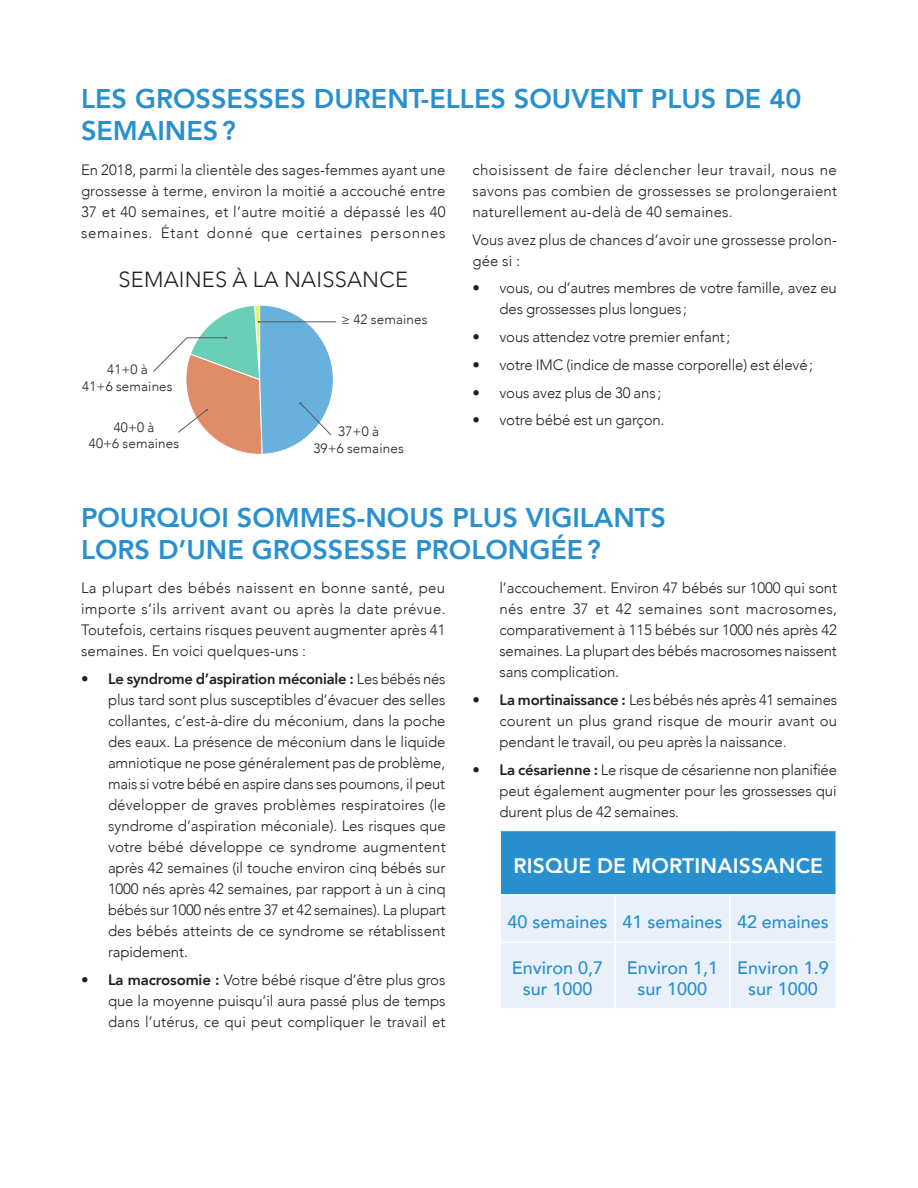
<style>
.page{position:relative;width:918px;height:1188px;background:#fff}
.page>*{position:absolute;margin:0;border:0;box-sizing:border-box;transform-origin:0 0}
.Subhead{font:800 27px/32.4px "Avenir";color:#2890cf}
.body_text{font:300 21.9px "Avenir";letter-spacing:.01em;color:#231f20}
.body_text-2{font:800 21px "Avenir";letter-spacing:.01em;color:#fff}
._3rd_level_bullet_co{font:500 18px/21.6px "Avenir";color:#2890cf;text-align:center}
.body_text-3{font:300 15px/21px "Avenir";letter-spacing:-.01em;color:#231f20;text-align:justify}
.body_text-4{font:300 13.5px/16.5px "Avenir";letter-spacing:.01em;color:#231f20;text-align:center}
.s1{font-weight:800}
</style>
<div class="page">
<div style="left:500px;top:830px;width:336px;height:65px;background:#2890cf"></div>
<div style="left:501px;top:896px;width:335px;height:112px;background:#e9f0f9"></div>
<hr style="left:500px;top:830px;width:115px;height:1px;background:#fff">
<hr style="left:500px;top:831px;width:1px;height:63px;background:#fff">
<hr style="left:615px;top:830px;width:115px;height:1px;background:#fff">
<hr style="left:730px;top:830px;width:107px;height:1px;background:#fff">
<hr style="left:500px;top:894px;width:115px;height:2px;background:#fff">
<hr style="left:615px;top:894px;width:115px;height:2px;background:#fff">
<hr style="left:614px;top:896px;width:2px;height:45px;background:#fff">
<hr style="left:730px;top:894px;width:107px;height:2px;background:#fff">
<hr style="left:729px;top:896px;width:1px;height:45px;background:#fff">
<hr style="left:500px;top:941px;width:115px;height:2px;background:#fff">
<hr style="left:615px;top:941px;width:115px;height:2px;background:#fff">
<hr style="left:614px;top:943px;width:2px;height:65px;background:#fff">
<hr style="left:730px;top:941px;width:107px;height:2px;background:#fff">
<hr style="left:729px;top:943px;width:1px;height:65px;background:#fff">
<hr style="left:259px;top:322px;width:77px;height:1px;background:#57585a">
<svg style="left:153px;top:305px;width:181px;height:149px"></svg>
<p class="Subhead" style="left:81px;top:82px;width:722px">LES GROSSESSES DURENT-ELLES SOUVENT PLUS DE 40<br>SEMAINES?</p>
<p class="body_text-3" style="left:81px;top:159px;width:366px">En 2018, parmi la clientèle des sages-femmes ayant une grossesse à terme, environ la moitié a accouché entre 37 et 40 semaines, et l’autre moitié a dépassé les 40 semaines. Étant donné que certaines personnes</p>
<p class="body_text-3" style="left:472px;top:159px;width:366px">choisissent de faire déclencher leur travail, nous ne savons pas combien de grossesses se prolongeraient naturellement au-delà de 40 semaines.</p>
<p class="body_text-3" style="left:472px;top:229px;width:366px">Vous avez plus de chances d’avoir une grossesse prolon&shy;gée si :</p>
<p class="body_text-3" style="left:500px;top:278px;width:339px;text-indent:-27px">• vous, ou d’autres membres de votre famille, avez eu des grossesses plus longues;</p>
<p class="body_text-3" style="left:472px;top:327px;width:259px">• vous attendez votre premier enfant;</p>
<p class="body_text-3" style="left:472px;top:354px;width:342px">• votre IMC (indice de masse corporelle) est élevé;</p>
<p class="body_text-3" style="left:472px;top:382px;width:190px">• vous avez plus de 30 ans;</p>
<p class="body_text-3" style="left:472px;top:410px;width:194px">• votre bébé est un garçon.</p>
<p class="body_text" style="left:119px;top:267px;width:291px">SEMAINES À LA NAISSANCE</p>
<p class="body_text-4" style="left:341px;top:311px;width:88px">≥ 42 semaines</p>
<p class="body_text-4" style="left:82px;top:361px;width:92px">41+0 à<br>41+6 semaines</p>
<p class="body_text-4" style="left:89px;top:419px;width:92px">40+0 à<br>40+6 semaines</p>
<p class="body_text-4" style="left:313px;top:423px;width:92px">37+0 à<br>39+6 semaines</p>
<p class="Subhead" style="left:81px;top:501px;width:586px">POURQUOI SOMMES-NOUS PLUS VIGILANTS<br>LORS D’UNE GROSSESSE PROLONGÉE?</p>
<p class="body_text-3" style="left:81px;top:578px;width:366px">La plupart des bébés naissent en bonne santé, peu importe s’ils arrivent avant ou après la date prévue.<br>Toutefois, certains risques peuvent augmenter après 41 semaines. En voici quelques-uns :</p>
<p class="body_text-3" style="left:108px;top:669px;width:339px;text-indent:-27px"><span class="s1">• Le syndrome d’aspiration méconiale :</span> Les bébés nés plus tard sont plus susceptibles d’évacuer des selles collantes, c’est-à-dire du méconium, dans la poche des eaux. La présence de méconium dans le liquide amniotique ne pose généralement pas de problème, mais si votre bébé en aspire dans ses poumons, il peut développer de graves problèmes respiratoires (le syndrome d’aspiration méconiale). Les risques que votre bébé développe ce syndrome augmentent après 42 semaines (il touche environ cinq bébés sur 1000 nés après 42 semaines, par rapport à un à cinq bébés sur 1000 nés entre 37 et 42 semaines). La plupart des bébés atteints de ce syndrome se rétablissent rapidement.</p>
<p class="body_text-3" style="left:108px;top:969px;width:339px;text-indent:-27px"><span class="s1">• La macrosomie :</span> Votre bébé risque d’être plus gros que la moyenne puisqu’il aura passé plus de temps dans l’utérus, ce qui peut compliquer le travail et</p>
<p class="body_text-3" style="left:500px;top:578px;width:339px">l’accouchement. Environ 47 bébés sur 1000 qui sont nés entre 37 et 42 semaines sont macrosomes, comparativement à 115 bébés sur 1000 nés après 42 semaines. La plupart des bébés macrosomes naissent sans complication.</p>
<p class="body_text-3" style="left:500px;top:690px;width:339px;text-indent:-27px"><span class="s1">• La mortinaissance :</span> Les bébés nés après 41 semaines courent un plus grand risque de mourir avant ou pendant le travail, ou peu après la naissance.</p>
<p class="body_text-3" style="left:500px;top:759px;width:339px;text-indent:-27px"><span class="s1">• La césarienne :</span> Le risque de césarienne non planifiée peut également augmenter pour les grossesses qui durent plus de 42 semaines.</p>
<p class="body_text-2" style="left:513px;top:850px;width:311px">RISQUE DE MORTINAISSANCE</p>
<p class="_3rd_level_bullet_co" style="left:508px;top:909px;width:102px">40 semaines</p>
<p class="_3rd_level_bullet_co" style="left:622px;top:909px;width:102px">41 semaines</p>
<p class="_3rd_level_bullet_co" style="left:737px;top:909px;width:93px">42 emaines</p>
<p class="_3rd_level_bullet_co" style="left:512px;top:956px;width:93px">Environ 0,7 sur 1000</p>
<p class="_3rd_level_bullet_co" style="left:627px;top:956px;width:93px">Environ 1,1 sur 1000</p>
<p class="_3rd_level_bullet_co" style="left:737px;top:956px;width:93px">Environ 1.9 sur 1000</p>
</div>
